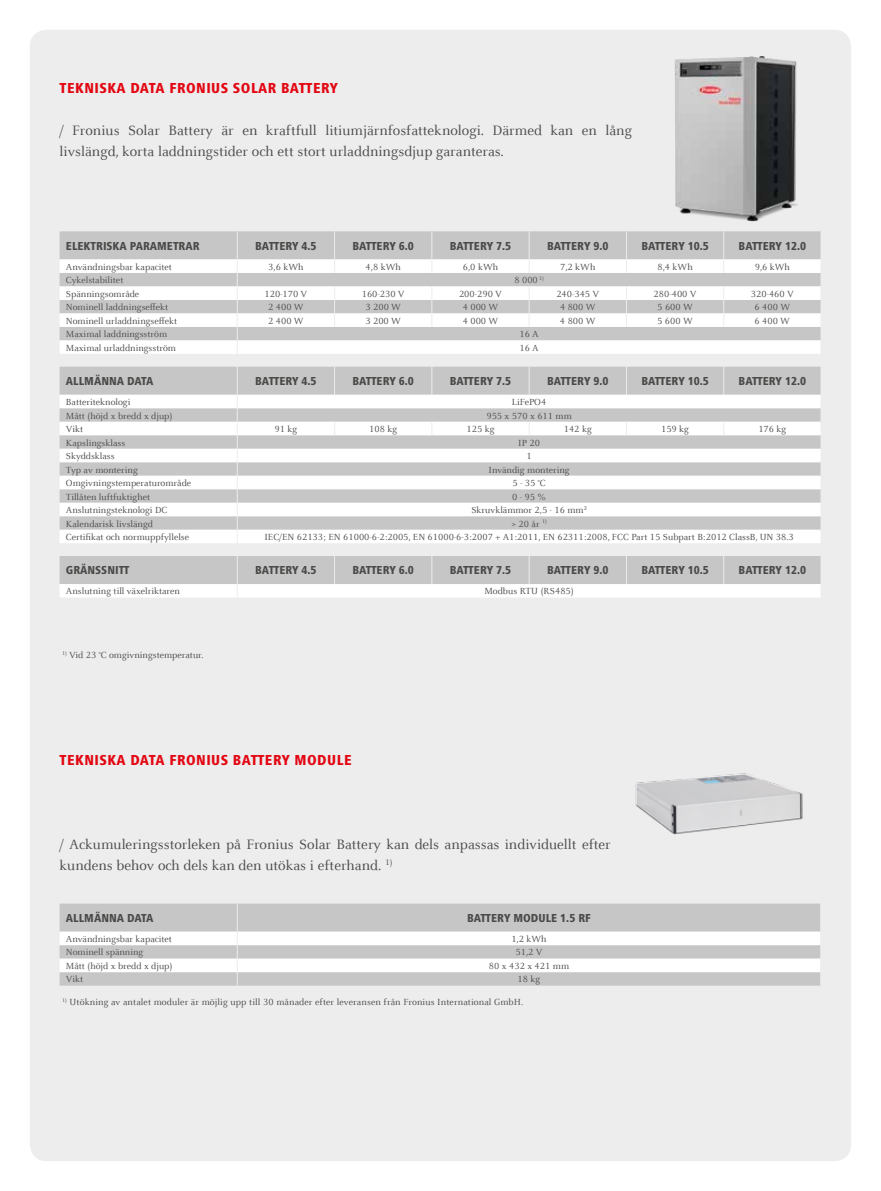
<style>
.page{position:relative;width:881px;height:1191px;background:#fff}
.page>*{position:absolute;margin:0;border:0;box-sizing:border-box;transform-origin:0 0}
.t1{font:15px/21px "Celeste Offc Pro";color:#4a4a49}
.t2{font:800 condensed 15px "Frutiger Next LTW1 G";letter-spacing:.03em;color:#e30613}
.t3{font:800 condensed 12px "Frutiger Next LTW1 G";color:#4a4a49}
.t4{font:9.75px "Celeste Offc Pro";color:#4a4a49}
</style>
<div class="page">
<div style="left:30px;top:30px;width:820px;height:1131px;background:#ededed;border-radius:17px"></div>
<img style="left:674px;top:56px;width:124px;height:166px">
<div style="left:60px;top:231px;width:760px;height:28px;background:#c6c6c6"></div>
<svg style="left:60px;top:260px;width:760px;height:94px;background:#e6e6e6"></svg>
<svg style="left:334px;top:231px;width:1px;height:42px"></svg>
<svg style="left:431px;top:231px;width:1px;height:42px"></svg>
<svg style="left:334px;top:286px;width:1px;height:41px"></svg>
<svg style="left:431px;top:286px;width:1px;height:41px"></svg>
<svg style="left:528px;top:231px;width:1px;height:42px"></svg>
<svg style="left:625px;top:231px;width:1px;height:42px"></svg>
<svg style="left:723px;top:231px;width:1px;height:42px"></svg>
<svg style="left:528px;top:286px;width:1px;height:41px"></svg>
<svg style="left:625px;top:286px;width:1px;height:41px"></svg>
<svg style="left:723px;top:286px;width:1px;height:41px"></svg>
<svg style="left:820px;top:231px;width:1px;height:109px"></svg>
<svg style="left:237px;top:231px;width:1px;height:123px"></svg>
<div style="left:60px;top:367px;width:760px;height:28px;background:#c6c6c6"></div>
<svg style="left:60px;top:395px;width:760px;height:148px;background:#e5e5e5"></svg>
<svg style="left:334px;top:367px;width:1px;height:28px"></svg>
<svg style="left:431px;top:367px;width:1px;height:28px"></svg>
<svg style="left:528px;top:367px;width:1px;height:28px"></svg>
<svg style="left:625px;top:367px;width:1px;height:28px"></svg>
<svg style="left:723px;top:367px;width:1px;height:28px"></svg>
<svg style="left:334px;top:422px;width:1px;height:13px"></svg>
<svg style="left:431px;top:422px;width:1px;height:13px"></svg>
<svg style="left:528px;top:422px;width:1px;height:13px"></svg>
<svg style="left:625px;top:422px;width:1px;height:13px"></svg>
<svg style="left:723px;top:422px;width:1px;height:13px"></svg>
<svg style="left:820px;top:367px;width:1px;height:163px"></svg>
<svg style="left:237px;top:367px;width:1px;height:176px"></svg>
<svg style="left:60px;top:556px;width:761px;height:41px;background:#d8d8d8"></svg>
<svg style="left:60px;top:903px;width:760px;height:82px;background:#d9d9d9"></svg>
<img style="left:635px;top:773px;width:168px;height:62px">
<h1 class="t2" style="left:60px;top:79px;width:280px">TEKNISKA DATA FRONIUS SOLAR BATTERY</h1>
<h1 class="t1" style="left:60px;top:119px;width:573px">/ Fronius Solar Battery är en kraftfull litiumjärnfosfatteknologi. Därmed kan en lång livslängd, korta laddningstider och ett stort urladdningsdjup garanteras.</h1>
<p class="t3" style="left:66px;top:239px;width:135px">ELEKTRISKA PARAMETRAR</p>
<p class="t3" style="left:255px;top:239px;width:63px">BATTERY 4.5</p>
<p class="t3" style="left:352px;top:239px;width:63px">BATTERY 6.0</p>
<p class="t3" style="left:449px;top:239px;width:63px">BATTERY 7.5</p>
<p class="t3" style="left:547px;top:239px;width:63px">BATTERY 9.0</p>
<p class="t3" style="left:641px;top:239px;width:69px">BATTERY 10.5</p>
<p class="t3" style="left:738px;top:239px;width:69px">BATTERY 12.0</p>
<p class="t4" style="left:66px;top:261px;width:107px">Användningsbar kapacitet</p>
<p class="t4" style="left:268px;top:261px;width:37px">3,6 kWh</p>
<p class="t4" style="left:365px;top:261px;width:37px">4,8 kWh</p>
<p class="t4" style="left:462px;top:261px;width:37px">6,0 kWh</p>
<p class="t4" style="left:560px;top:261px;width:37px">7,2 kWh</p>
<p class="t4" style="left:657px;top:261px;width:37px">8,4 kWh</p>
<p class="t4" style="left:754px;top:261px;width:37px">9,6 kWh</p>
<p class="t4" style="left:66px;top:274px;width:59px">Cykelstabilitet</p>
<p class="t4" style="left:514px;top:274px;width:31px">8 000 <sup>1)</sup></p>
<p class="t4" style="left:66px;top:288px;width:75px">Spänningsområde</p>
<p class="t4" style="left:264px;top:288px;width:44px">120-170 V</p>
<p class="t4" style="left:361px;top:288px;width:44px">160-230 V</p>
<p class="t4" style="left:459px;top:288px;width:44px">200-290 V</p>
<p class="t4" style="left:556px;top:288px;width:44px">240-345 V</p>
<p class="t4" style="left:653px;top:288px;width:44px">280-400 V</p>
<p class="t4" style="left:750px;top:288px;width:44px">320-460 V</p>
<p class="t4" style="left:66px;top:301px;width:104px">Nominell laddningseffekt</p>
<p class="t4" style="left:268px;top:301px;width:37px">2 400 W</p>
<p class="t4" style="left:365px;top:301px;width:37px">3 200 W</p>
<p class="t4" style="left:462px;top:301px;width:37px">4 000 W</p>
<p class="t4" style="left:559px;top:301px;width:37px">4 800 W</p>
<p class="t4" style="left:657px;top:301px;width:37px">5 600 W</p>
<p class="t4" style="left:754px;top:301px;width:37px">6 400 W</p>
<p class="t4" style="left:66px;top:315px;width:113px">Nominell urladdningseffekt</p>
<p class="t4" style="left:268px;top:315px;width:37px">2 400 W</p>
<p class="t4" style="left:365px;top:315px;width:37px">3 200 W</p>
<p class="t4" style="left:462px;top:315px;width:37px">4 000 W</p>
<p class="t4" style="left:559px;top:315px;width:37px">4 800 W</p>
<p class="t4" style="left:657px;top:315px;width:37px">5 600 W</p>
<p class="t4" style="left:754px;top:315px;width:37px">6 400 W</p>
<p class="t4" style="left:66px;top:328px;width:103px">Maximal laddningsström</p>
<p class="t4" style="left:519px;top:328px;width:21px">16 A</p>
<p class="t4" style="left:66px;top:342px;width:112px">Maximal urladdningsström</p>
<p class="t4" style="left:519px;top:342px;width:21px">16 A</p>
<p class="t3" style="left:66px;top:374px;width:89px">ALLMÄNNA DATA</p>
<p class="t3" style="left:255px;top:374px;width:63px">BATTERY 4.5</p>
<p class="t3" style="left:352px;top:374px;width:63px">BATTERY 6.0</p>
<p class="t3" style="left:449px;top:374px;width:63px">BATTERY 7.5</p>
<p class="t3" style="left:547px;top:374px;width:63px">BATTERY 9.0</p>
<p class="t3" style="left:641px;top:374px;width:69px">BATTERY 10.5</p>
<p class="t3" style="left:738px;top:374px;width:69px">BATTERY 12.0</p>
<p class="t4" style="left:66px;top:396px;width:66px">Batteriteknologi</p>
<p class="t4" style="left:511px;top:396px;width:36px">LiFePO4</p>
<p class="t4" style="left:66px;top:409px;width:108px">Mått (höjd x bredd x djup)</p>
<p class="t4" style="left:486px;top:409px;width:87px">955 x 570 x 611 mm</p>
<p class="t4" style="left:66px;top:423px;width:19px">Vikt</p>
<p class="t4" style="left:274px;top:423px;width:24px">91 kg</p>
<p class="t4" style="left:369px;top:423px;width:29px">108 kg</p>
<p class="t4" style="left:466px;top:423px;width:29px">125 kg</p>
<p class="t4" style="left:563px;top:423px;width:29px">142 kg</p>
<p class="t4" style="left:660px;top:423px;width:29px">159 kg</p>
<p class="t4" style="left:758px;top:423px;width:29px">176 kg</p>
<p class="t4" style="left:66px;top:436px;width:61px">Kapslingsklass</p>
<p class="t4" style="left:518px;top:436px;width:23px">IP 20</p>
<p class="t4" style="left:66px;top:450px;width:50px">Skyddsklass</p>
<p class="t4" style="left:526px;top:450px;width:7px">1</p>
<p class="t4" style="left:66px;top:463px;width:73px">Typ av montering</p>
<p class="t4" style="left:488px;top:463px;width:82px">Invändig montering</p>
<p class="t4" style="left:66px;top:477px;width:127px">Omgivningstemperaturområde</p>
<p class="t4" style="left:512px;top:477px;width:35px">5 - 35 °C</p>
<p class="t4" style="left:66px;top:490px;width:86px">Tillåten luftfuktighet</p>
<p class="t4" style="left:512px;top:490px;width:35px">0 - 95 %</p>
<p class="t4" style="left:66px;top:504px;width:103px">Anslutningsteknologi DC</p>
<p class="t4" style="left:471px;top:504px;width:117px">Skruvklämmor 2,5 - 16 mm²</p>
<p class="t4" style="left:66px;top:517px;width:89px">Kalendarisk livslängd</p>
<p class="t4" style="left:511px;top:517px;width:37px">&gt; 20 år <sup>1)</sup></p>
<p class="t4" style="left:66px;top:531px;width:125px">Certifikat och normuppfyllelse</p>
<p class="t4" style="left:264px;top:531px;width:530px">IEC/EN 62133; EN 61000-6-2:2005, EN 61000-6-3:2007 + A1:2011, EN 62311:2008, FCC Part 15 Subpart B:2012 ClassB, UN 38.3</p>
<p class="t3" style="left:66px;top:563px;width:65px">GRÄNSSNITT</p>
<p class="t3" style="left:255px;top:563px;width:63px">BATTERY 4.5</p>
<p class="t3" style="left:352px;top:563px;width:63px">BATTERY 6.0</p>
<p class="t3" style="left:449px;top:563px;width:63px">BATTERY 7.5</p>
<p class="t3" style="left:547px;top:563px;width:63px">BATTERY 9.0</p>
<p class="t3" style="left:641px;top:563px;width:69px">BATTERY 10.5</p>
<p class="t3" style="left:738px;top:563px;width:69px">BATTERY 12.0</p>
<p class="t4" style="left:66px;top:585px;width:115px">Anslutning till växelriktaren</p>
<p class="t4" style="left:484px;top:585px;width:91px">Modbus RTU (RS485)</p>
<p class="t4" style="left:62px;top:649px;width:143px"><sup>1)</sup> Vid 23 °C omgivningstemperatur.</p>
<h1 class="t2" style="left:60px;top:751px;width:293px">TEKNISKA DATA FRONIUS BATTERY MODULE</h1>
<h1 class="t1" style="left:60px;top:833px;width:552px">/ Ackumuleringsstorleken på Fronius Solar Battery kan dels anpassas individuellt efter kundens behov och dels kan den utökas i efterhand. <sup>1)</sup></h1>
<p class="t3" style="left:66px;top:911px;width:89px">ALLMÄNNA DATA</p>
<p class="t3" style="left:467px;top:911px;width:125px">BATTERY MODULE 1.5 RF</p>
<p class="t4" style="left:66px;top:933px;width:107px">Användningsbar kapacitet</p>
<p class="t4" style="left:511px;top:933px;width:37px">1,2 kWh</p>
<p class="t4" style="left:66px;top:946px;width:79px">Nominell spänning</p>
<p class="t4" style="left:515px;top:946px;width:28px">51,2 V</p>
<p class="t4" style="left:66px;top:960px;width:108px">Mått (höjd x bredd x djup)</p>
<p class="t4" style="left:488px;top:960px;width:82px">80 x 432 x 421 mm</p>
<p class="t4" style="left:66px;top:973px;width:19px">Vikt</p>
<p class="t4" style="left:517px;top:973px;width:24px">18 kg</p>
<p class="t4" style="left:62px;top:996px;width:462px"><sup>1)</sup> Utökning av antalet moduler är möjlig upp till 30 månader efter leveransen från Fronius International GmbH.</p>
</div>
